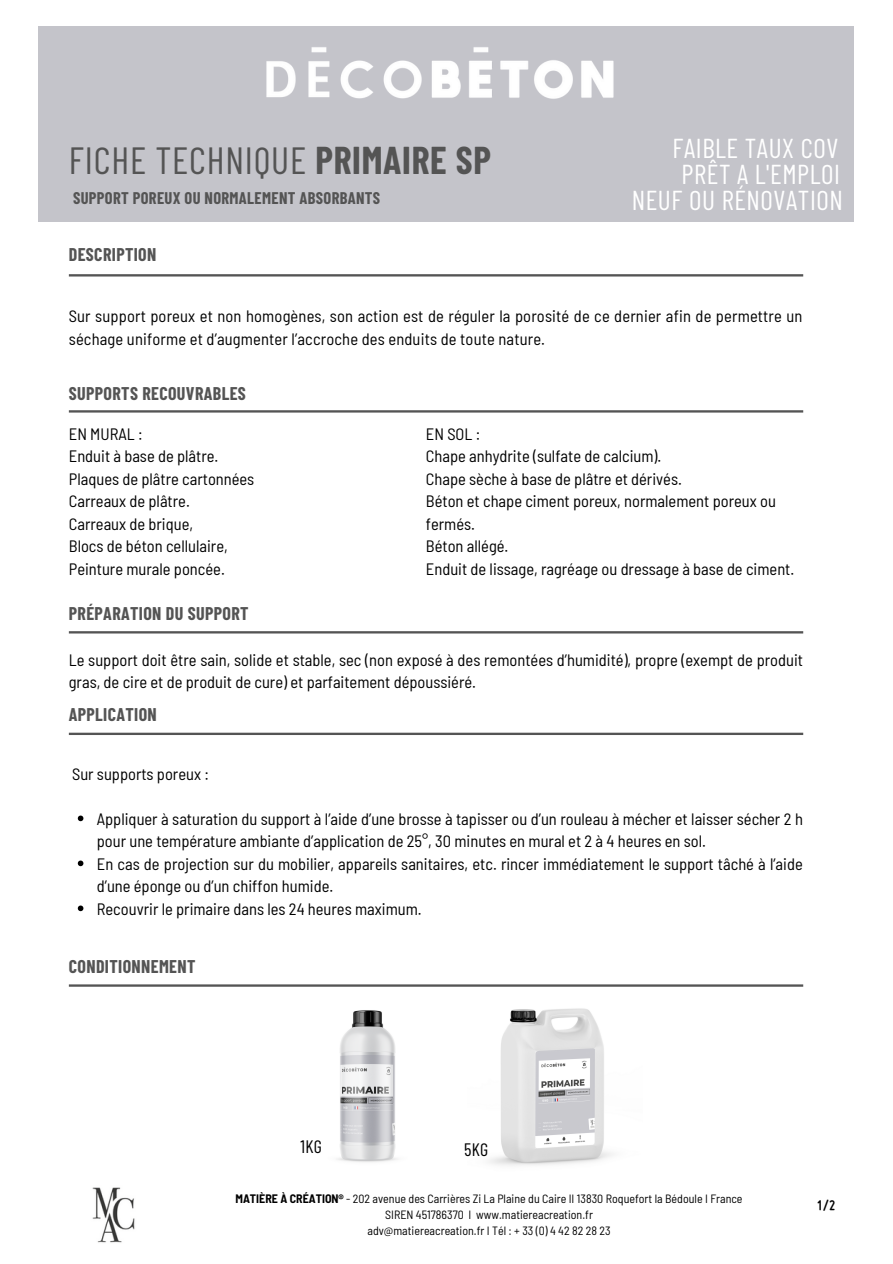
<style>
.page{position:relative;width:893px;height:1264px;background:#fff}
.page>*{position:absolute;margin:0;border:0;box-sizing:border-box;transform-origin:0 0}
.t1{font:37.8px "Barlow Condensed";letter-spacing:.02em;color:#545454}
.t2{font:27.3px/26.4px "Barlow Condensed";letter-spacing:.02em;color:#fff;text-align:center}
.t3{font:700 18px "Barlow Condensed";letter-spacing:.02em;color:#545454}
.t4{font:18px "Barlow Condensed";letter-spacing:.02em;color:#000}
.t5{font:semi-condensed 16.5px/22.5px "Barlow";color:#000}
.t6{font:700 16.5px "Barlow Condensed";letter-spacing:.02em;color:#545454}
.t7{font:700 15px "Miso";color:#000}
.t8{font:semi-condensed 12px/16px "Barlow";color:#000;text-align:center}
.s1{font-weight:700}
</style>
<div class="page">
<img style="left:92px;top:1187px;width:43px;height:56px">
<svg style="left:69px;top:274px;width:734px;height:2px"></svg>
<svg style="left:69px;top:410px;width:734px;height:2px"></svg>
<svg style="left:69px;top:732px;width:734px;height:3px;background:#7b7b7b"></svg>
<div style="left:38px;top:27px;width:815px;height:195px;background:#c4c4ca"></div>
<img style="left:266px;top:47px;width:348px;height:52px">
<svg style="left:69px;top:631px;width:734px;height:2px"></svg>
<svg style="left:69px;top:984px;width:734px;height:2px"></svg>
<img style="left:489px;top:1008px;width:124px;height:158px">
<img style="left:337px;top:1010px;width:60px;height:152px">
<svg style="left:78px;top:815px;width:5px;height:6px"></svg>
<svg style="left:78px;top:860px;width:5px;height:6px"></svg>
<svg style="left:78px;top:905px;width:5px;height:6px"></svg>
<h2 class="t2" style="left:672px;top:134px;width:169px">FAIBLE TAUX COV<br>PRÊT A L'EMPLOI</h2>
<h1 class="t1" style="left:69px;top:136px;width:424px">FICHE TECHNIQUE <span class="s1">PRIMAIRE SP</span></h1>
<p class="t6" style="left:73px;top:187px;width:309px">SUPPORT POREUX OU NORMALEMENT ABSORBANTS</p>
<h2 class="t2" style="left:631px;top:186px;width:213px">NEUF OU RÉNOVATION</h2>
<p class="t3" style="left:69px;top:242px;width:89px">DESCRIPTION</p>
<p class="t5" style="left:69px;top:304px;width:735px">Sur support poreux et non homogènes, son action est de réguler la porosité de ce dernier afin de permettre un séchage uniforme et d’augmenter l’accroche des enduits de toute nature.</p>
<p class="t3" style="left:69px;top:382px;width:179px">SUPPORTS RECOUVRABLES</p>
<p class="t5" style="left:69px;top:422px;width:187px">EN MURAL :<br>Enduit à base de plâtre.<br>Plaques de plâtre cartonnées<br>Carreaux de plâtre.<br>Carreaux de brique,<br>Blocs de béton cellulaire,<br>Peinture murale poncée.</p>
<p class="t3" style="left:69px;top:601px;width:181px">PRÉPARATION DU SUPPORT</p>
<p class="t5" style="left:426px;top:422px;width:370px">EN SOL :<br>Chape anhydrite (sulfate de calcium).<br>Chape sèche à base de plâtre et dérivés.<br>Béton et chape ciment poreux, normalement poreux ou fermés.<br>Béton allégé.<br>Enduit de lissage, ragréage ou dressage à base de ciment.</p>
<p class="t5" style="left:69px;top:648px;width:735px">Le support doit être sain, solide et stable, sec (non exposé à des remontées d’humidité), propre (exempt de produit gras, de cire et de produit de cure) et parfaitement dépoussiéré.</p>
<p class="t3" style="left:69px;top:703px;width:90px">APPLICATION</p>
<p class="t5" style="left:72px;top:761px;width:138px">Sur supports poreux :</p>
<p class="t5" style="left:97px;top:806px;width:707px">Appliquer à saturation du support à l’aide d’une brosse à tapisser ou d’un rouleau à mécher et laisser sécher 2 h pour une température ambiante d’application de 25°, 30 minutes en mural et 2 à 4 heures en sol.<br>En cas de projection sur du mobilier, appareils sanitaires, etc. rincer immédiatement le support tâché à l’aide d’une éponge ou d’un chiffon humide.<br>Recouvrir le primaire dans les 24 heures maximum.</p>
<p class="t3" style="left:69px;top:955px;width:128px">CONDITIONNEMENT</p>
<p class="t4" style="left:300px;top:1135px;width:23px">1KG</p>
<p class="t4" style="left:464px;top:1137px;width:26px">5KG</p>
<p class="t8" style="left:235px;top:1190px;width:508px"><span class="s1">MATIÈRE À CRÉATION®</span> - 202 avenue des Carrières Zi La Plaine du Caire II 13830 Roquefort la Bédoule I France<br>SIREN 451786370 I www.matiereacreation.fr<br>adv@matiereacreation.fr I Tél : + 33 (0) 4 42 82 28 23</p>
<p class="t7" style="left:816px;top:1200px;width:20px">1/2</p>
</div>
